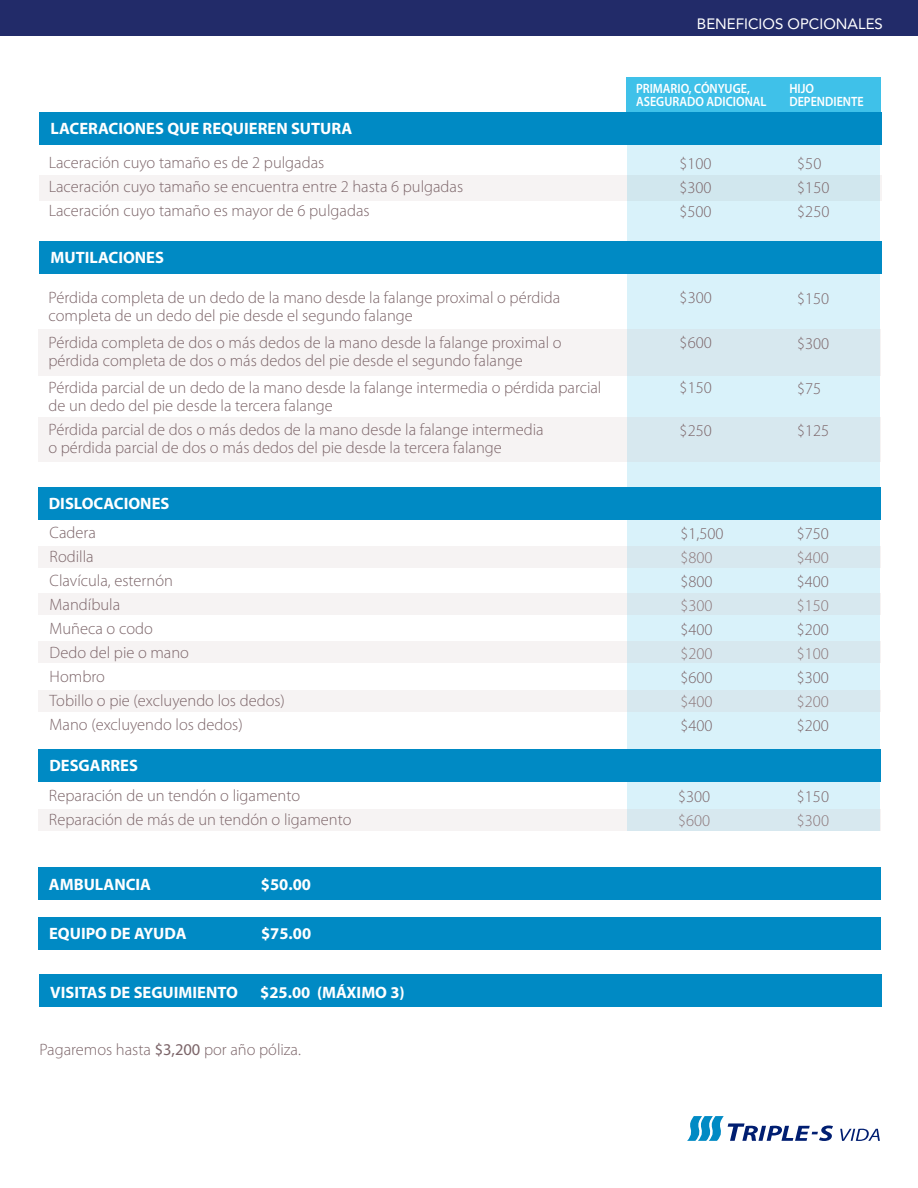
<style>
.page{position:relative;width:918px;height:1188px;background:#fff}
.page>*{position:absolute;margin:0;border:0;box-sizing:border-box;transform-origin:0 0}
.t1{font:300 16.5px/24px "Myriad Pro";color:#7c6569}
.t2{font:700 16.5px "Myriad Pro";color:#fff}
.t3{font:15px "Avenir";color:#fff}
.t4{font:600 13.5px/13.5px "Myriad Pro";color:#fff;scale:.9 1}
.s1{font-weight:400}
</style>
<div class="page">
<div style="left:39px;top:175px;width:842px;height:26px;background:#f6f3f3"></div>
<div style="left:627px;top:112px;width:253px;height:719px;background:#d9f2fa"></div>
<div style="left:39px;top:241px;width:842px;height:33px;background:#008ac4"></div>
<div style="left:626px;top:77px;width:255px;height:36px;background:#3fc1e9"></div>
<svg style="left:38px;top:417px;width:843px;height:45px;fill:#f6f3f3"></svg>
<svg style="left:38px;top:330px;width:843px;height:46px;fill:#f6f3f3"></svg>
<div style="left:0;top:0;width:918px;height:36px;background:#222b69"></div>
<div style="left:39px;top:112px;width:842px;height:33px;background:#008ac4"></div>
<div style="left:38px;top:487px;width:842px;height:33px;background:#008ac4"></div>
<svg style="left:38px;top:546px;width:842px;height:22px;fill:#f6f3f3"></svg>
<svg style="left:38px;top:593px;width:842px;height:22px;fill:#f6f3f3"></svg>
<svg style="left:38px;top:641px;width:842px;height:22px;fill:#f6f3f3"></svg>
<svg style="left:38px;top:690px;width:842px;height:21px;fill:#f6f3f3"></svg>
<div style="left:38px;top:749px;width:843px;height:32px;background:#008ac4"></div>
<svg style="left:39px;top:809px;width:842px;height:22px;fill:#f6f3f3"></svg>
<div style="left:38px;top:867px;width:843px;height:33px;background:#008ac4"></div>
<div style="left:38px;top:917px;width:843px;height:33px;background:#008ac4"></div>
<div style="left:39px;top:974px;width:843px;height:33px;background:#008ac4"></div>
<svg style="left:687px;top:1116px;width:146px;height:25px"></svg>
<svg style="left:840px;top:1129px;width:40px;height:12px"></svg>
<p class="t3" style="left:697px;top:12px;width:187px">BENEFICIOS OPCIONALES</p>
<p class="t4" style="left:636px;top:81px;width:147px">PRIMARIO, CÓNYUGE,<br>ASEGURADO ADICIONAL</p>
<p class="t4" style="left:789px;top:81px;width:84px">HIJO<br>DEPENDIENTE</p>
<p class="t2" style="left:51px;top:118px;width:303px">LACERACIONES QUE REQUIEREN SUTURA</p>
<p class="t1" style="left:49px;top:150px;width:416px">Laceración cuyo tamaño es de 2 pulgadas<br>Laceración cuyo tamaño se encuentra entre 2 hasta 6 pulgadas<br>Laceración cuyo tamaño es mayor de 6 pulgadas</p>
<p class="t1" style="left:679px;top:151px;width:34px;text-align:justify">$100 $300 $500</p>
<p class="t1" style="left:797px;top:151px;width:34px">$50 $150 $250</p>
<p class="t2" style="left:51px;top:247px;width:115px">MUTILACIONES</p>
<p class="t1" style="left:48px;top:289px;width:513px;line-height:18px">Pérdida completa de un dedo de la mano desde la falange proximal o pérdida completa de un dedo del pie desde el segundo falange</p>
<p class="t1" style="left:48px;top:334px;width:515px;line-height:18px">Pérdida completa de dos o más dedos de la mano desde la falange proximal o pérdida completa de dos o más dedos del pie desde el segundo falange</p>
<p class="t1" style="left:48px;top:379px;width:554px;line-height:18px">Pérdida parcial de un dedo de la mano desde la falange intermedia o pérdida parcial de un dedo del pie desde la tercera falange</p>
<p class="t1" style="left:48px;top:421px;width:497px;line-height:18px">Pérdida parcial de dos o más dedos de la mano desde la falange intermedia o pérdida parcial de dos o más dedos del pie desde la tercera falange</p>
<p class="t2" style="left:49px;top:493px;width:122px">DISLOCACIONES</p>
<p class="t1" style="left:50px;top:520px;width:237px">Cadera<br>Rodilla<br>Clavícula, esternón<br>Mandíbula<br>Muñeca o codo<br>Dedo del pie o mano<br>Hombro<br>Tobillo o pie (excluyendo los dedos)<br>Mano (excluyendo los dedos)</p>
<p class="t2" style="left:49px;top:755px;width:90px">DESGARRES</p>
<p class="t1" style="left:49px;top:783px;width:304px">Reparación de un tendón o ligamento<br>Reparación de más de un tendón o ligamento</p>
<p class="t2" style="left:49px;top:873px;width:104px">AMBULANCIA</p>
<p class="t2" style="left:261px;top:873px;width:52px">$50.00</p>
<p class="t2" style="left:49px;top:923px;width:139px">EQUIPO DE AYUDA</p>
<p class="t2" style="left:261px;top:923px;width:52px">$75.00</p>
<p class="t2" style="left:50px;top:982px;width:189px">VISITAS DE SEGUIMIENTO</p>
<p class="t2" style="left:260px;top:982px;width:146px">$25.00 (MÁXIMO 3)</p>
<p class="t1" style="left:39px;top:1038px;width:263px">Pagaremos hasta <span class="s1">$3,200</span> por año póliza.</p>
<p class="t1" style="left:680px;top:285px;width:34px">$300</p>
<p class="t1" style="left:680px;top:330px;width:34px">$600</p>
<p class="t1" style="left:680px;top:375px;width:34px">$150</p>
<p class="t1" style="left:680px;top:419px;width:34px">$250</p>
<p class="t1" style="left:797px;top:286px;width:34px">$150</p>
<p class="t1" style="left:797px;top:331px;width:34px">$300</p>
<p class="t1" style="left:797px;top:376px;width:26px">$75</p>
<p class="t1" style="left:797px;top:418px;width:34px">$125</p>
<p class="t1" style="left:680px;top:521px;width:45px">$1,500 $800 $800 $300 $400 $200 $600 $400 $400</p>
<p class="t1" style="left:797px;top:521px;width:34px;text-align:justify">$750 $400 $400 $150 $200 $100 $300 $200 $200</p>
<p class="t1" style="left:678px;top:784px;width:34px">$300 $600</p>
<p class="t1" style="left:797px;top:784px;width:34px">$150 $300</p>
</div>
